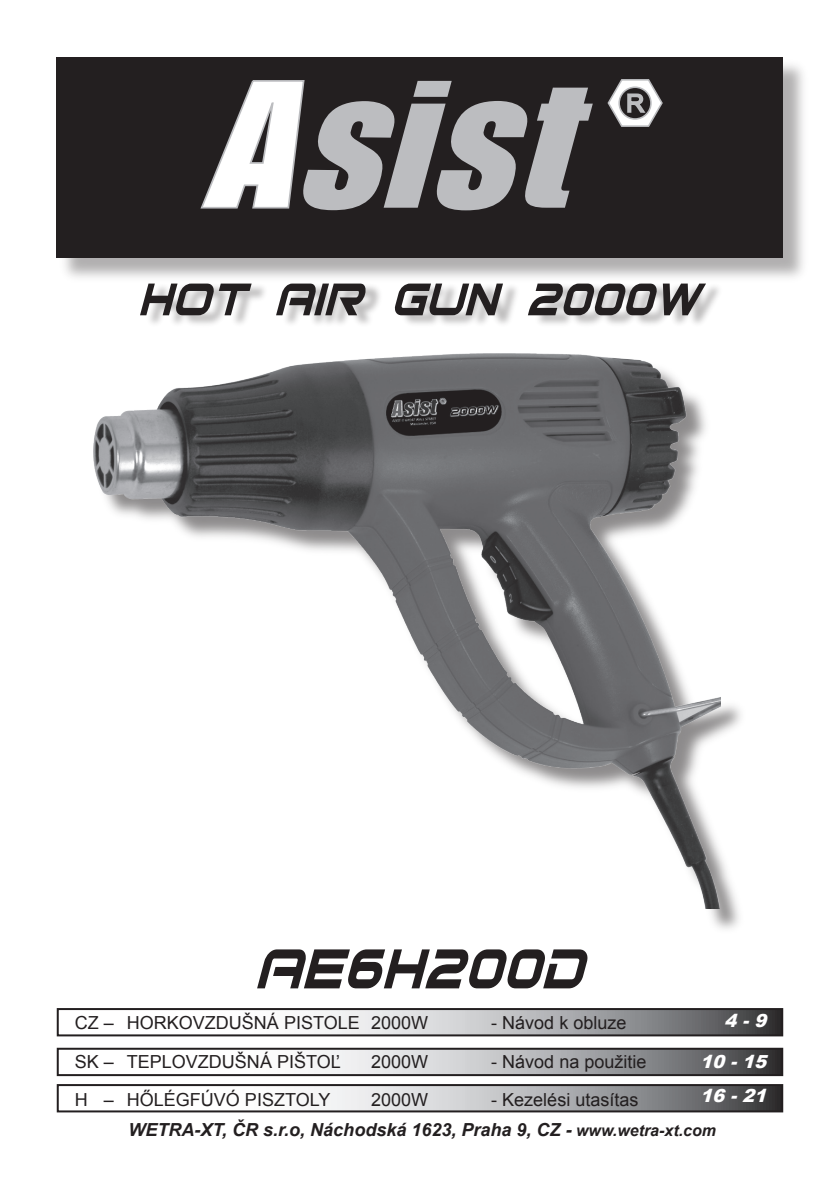
<style>
.page{position:relative;width:840px;height:1191px;background:#fff}
.page>*{position:absolute;margin:0;border:0;box-sizing:border-box;transform-origin:0 0}
.t1{font:18px "Arial";color:#231f20}
.t2{font:italic 700 18px/34.2px "Arial";color:#231f20}
.t3{font:italic 900 18px "Arial";color:#fff}
.s1{font-weight:900;color:#fff}
.s2{font-size:16px}
</style>
<div class="page">
<img style="left:94px;top:354px;width:626px;height:554px">
<svg style="left:320px;top:1050px;width:459px;height:23px"></svg>
<div style="left:57px;top:1047px;width:725px;height:29px;border:2px solid #231f20"></div>
<svg style="left:320px;top:1011px;width:459px;height:22px"></svg>
<div style="left:57px;top:1008px;width:725px;height:28px;border:2px solid #231f20"></div>
<div style="left:59px;top:59px;width:751px;height:224px;background:#231f20;opacity:.36"></div>
<div style="left:57px;top:57px;width:725px;height:200px;background:#231f20"></div>
<svg style="left:200px;top:80px;width:392px;height:130px"></svg>
<svg style="left:607px;top:79px;width:56px;height:48px"></svg>
<svg style="left:320px;top:1087px;width:459px;height:22px"></svg>
<div style="left:57px;top:1084px;width:725px;height:28px;border:2px solid #231f20"></div>
<svg style="left:257px;top:949px;width:330px;height:39px"></svg>
<div style="left:145px;top:281px;width:577px;height:47px;background:#231f20;opacity:.3"></div>
<svg style="left:140px;top:283px;width:565px;height:32px"></svg>
<p class="t1" style="left:75px;top:1010px;width:355px">CZ – HORKOVZDUšNÁ PISTOLE 2000W</p>
<p class="t1" style="left:491px;top:1010px;width:137px">- Návod k obluze</p>
<p class="t3" style="left:723px;top:1007px;width:50px">4-9</p>
<p class="t1" style="left:75px;top:1050px;width:267px">SK – TEPLOVZDUŠNÁ PIŠTOĽ</p>
<p class="t1" style="left:371px;top:1050px;width:59px">2000W</p>
<p class="t1" style="left:491px;top:1050px;width:157px">- Návod na použitie</p>
<p class="t3" style="left:699px;top:1048px;width:74px">10-15</p>
<p class="t1" style="left:75px;top:1087px;width:257px">H – HŐLÉGFÚVÓ PISZTOLY</p>
<p class="t1" style="left:371px;top:1087px;width:59px">2000W</p>
<p class="t1" style="left:491px;top:1087px;width:149px">- Kezelési utasítas</p>
<p class="t2" style="left:128px;top:1079px;width:645px;text-indent:571px"><span class="s1">16-21<br></span>WETRA-XT, ČR s.r.o, Náchodská 1623, Praha 9, CZ - <span class="s2">www.wetra-xt.com</span></p>
</div>
